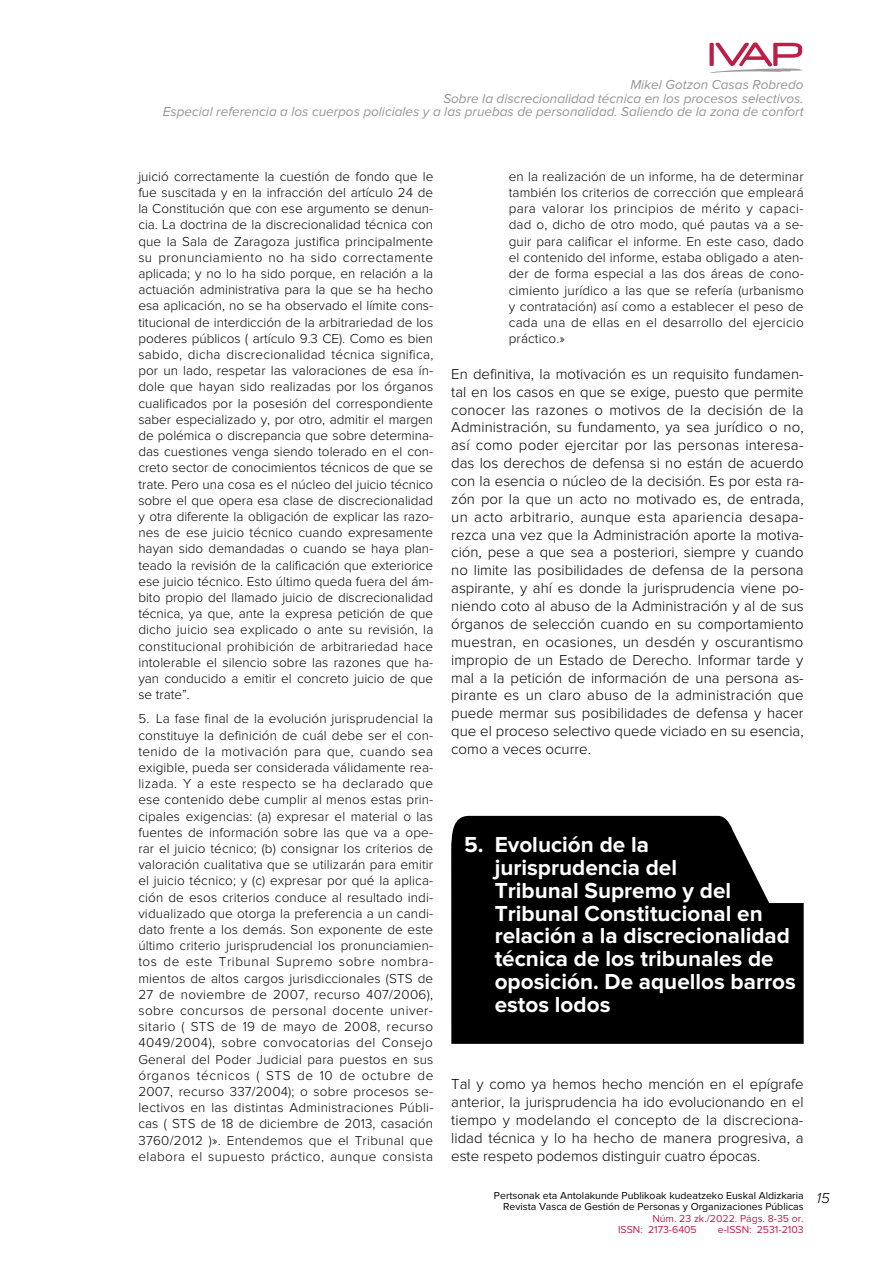
<style>
.page{position:relative;width:893px;height:1263px;background:#fff}
.page>*{position:absolute;margin:0;border:0;box-sizing:border-box;transform-origin:0 0}
.t1{font:700 22.5px/22.8px "Proxima Nova";color:#fff}
.t2{font:300 15px/17.9px "Proxima Nova";color:#000;text-align:justify}
.t3{font:italic 300 15px "Proxima Nova";color:#000}
.t4{font:300 13.5px/16.2px "Proxima Nova";letter-spacing:.015em;color:#000;text-align:justify}
.t5{font:italic 13.5px/13.5px "Proxima Nova";color:#939598;text-align:right}
.t6{font:10.5px/10.5px "Proxima Nova";color:#000;text-align:right}
.t7{font:10.5px/10.5px "Proxima Nova";color:#bb1f51}
</style>
<div class="page">
<svg style="left:709px;top:43px;width:94px;height:30px"></svg>
<svg style="left:451px;top:816px;width:353px;height:228px;background:#101010"></svg>
<p class="t5" style="left:163px;top:79px;width:642px">Mikel Gotzon Casas Robredo<br>Sobre la discrecionalidad técnica en los procesos selectivos.<br>Especial referencia a los cuerpos policiales y a las pruebas de personalidad. Saliendo de la zona de confort</p>
<p class="t4" style="left:138px;top:169px;width:297px">juició correctamente la cuestión de fondo que le fue suscitada y en la infracción del artículo 24 de la Constitución que con ese argumento se denun&shy;cia. La doctrina de la discrecionalidad técnica con que la Sala de Zaragoza justifica principalmente su pronunciamiento no ha sido correctamente aplicada; y no lo ha sido porque, en relación a la actuación administrativa para la que se ha hecho esa aplicación, no se ha observado el límite cons&shy;titucional de interdicción de la arbitrariedad de los poderes públicos ( artículo 9.3 CE). Como es bien sabido, dicha discrecionalidad técnica significa, por un lado, respetar las valoraciones de esa ín&shy;dole que hayan sido realizadas por los órganos cualificados por la posesión del correspondiente saber especializado y, por otro, admitir el margen de polémica o discrepancia que sobre determina&shy;das cuestiones venga siendo tolerado en el con&shy;creto sector de conocimientos técnicos de que se trate. Pero una cosa es el núcleo del juicio técnico sobre el que opera esa clase de discrecionalidad y otra diferente la obligación de explicar las razo&shy;nes de ese juicio técnico cuando expresamente hayan sido demandadas o cuando se haya plan&shy;teado la revisión de la calificación que exteriorice ese juicio técnico. Esto último queda fuera del ám&shy;bito propio del llamado juicio de discrecionalidad técnica, ya que, ante la expresa petición de que dicho juicio sea explicado o ante su revisión, la constitucional prohibición de arbitrariedad hace intolerable el silencio sobre las razones que ha&shy;yan conducido a emitir el concreto juicio de que se trate”.</p>
<p class="t4" style="left:138px;top:711px;width:297px">5. La fase final de la evolución jurisprudencial la constituye la definición de cuál debe ser el con&shy;tenido de la motivación para que, cuando sea exigible, pueda ser considerada válidamente rea&shy;lizada. Y a este respecto se ha declarado que ese contenido debe cumplir al menos estas prin&shy;cipales exigencias: (a) expresar el material o las fuentes de información sobre las que va a ope&shy;rar el juicio técnico; (b) consignar los criterios de valoración cualitativa que se utilizarán para emitir el juicio técnico; y (c) expresar por qué la aplica&shy;ción de esos criterios conduce al resultado indi&shy;vidualizado que otorga la preferencia a un candi&shy;dato frente a los demás. Son exponente de este último criterio jurisprudencial los pronunciamien&shy;tos de este Tribunal Supremo sobre nombra&shy;mientos de altos cargos jurisdiccionales (STS de 27 de noviembre de 2007, recurso 407/2006), sobre concursos de personal docente univer&shy;sitario ( STS de 19 de mayo de 2008, recurso 4049/2004), sobre convocatorias del Consejo General del Poder Judicial para puestos en sus órganos técnicos ( STS de 10 de octubre de 2007, recurso 337/2004); o sobre procesos se&shy;lectivos en las distintas Administraciones Públi&shy;cas ( STS de 18 de diciembre de 2013, casación 3760/2012 )». Entendemos que el Tribunal que elabora el supuesto práctico, aunque consista</p>
<p class="t4" style="left:509px;top:169px;width:296px">en la realización de un informe, ha de determinar también los criterios de corrección que empleará para valorar los principios de mérito y capaci&shy;dad o, dicho de otro modo, qué pautas va a se&shy;guir para calificar el informe. En este caso, dado el contenido del informe, estaba obligado a aten&shy;der de forma especial a las dos áreas de cono&shy;cimiento jurídico a las que se refería (urbanismo y contratación) así como a establecer el peso de cada una de ellas en el desarrollo del ejercicio práctico.»</p>
<p class="t2" style="left:451px;top:365px;width:354px">En definitiva, la motivación es un requisito fundamen&shy;tal en los casos en que se exige, puesto que permite conocer las razones o motivos de la decisión de la Administración, su fundamento, ya sea jurídico o no, así como poder ejercitar por las personas interesa&shy;das los derechos de defensa si no están de acuerdo con la esencia o núcleo de la decisión. Es por esta ra&shy;zón por la que un acto no motivado es, de entrada, un acto arbitrario, aunque esta apariencia desapa&shy;rezca una vez que la Administración aporte la motiva&shy;ción, pese a que sea a posteriori, siempre y cuando no limite las posibilidades de defensa de la persona aspirante, y ahí es donde la jurisprudencia viene po&shy;niendo coto al abuso de la Administración y al de sus órganos de selección cuando en su comportamiento muestran, en ocasiones, un desdén y oscurantismo impropio de un Estado de Derecho. Informar tarde y mal a la petición de información de una persona as&shy;pirante es un claro abuso de la administración que puede mermar sus posibilidades de defensa y hacer que el proceso selectivo quede viciado en su esencia, como a veces ocurre.</p>
<h1 class="t1" style="left:495px;top:834px;width:303px;text-indent:-31px">5. Evolución de la jurisprudencia del<br>Tribunal Supremo y del<br>Tribunal Constitucional en relación a la discrecionalidad técnica de los tribunales de oposición. De aquellos barros estos lodos</h1>
<p class="t2" style="left:451px;top:1076px;width:354px">Tal y como ya hemos hecho mención en el epígrafe anterior, la jurisprudencia ha ido evolucionando en el tiempo y modelando el concepto de la discreciona&shy;lidad técnica y lo ha hecho de manera progresiva, a este respeto podemos distinguir cuatro épocas.</p>
<p class="t6" style="left:494px;top:1191px;width:311px">Pertsonak eta Antolakunde Publikoak kudeatzeko Euskal Aldizkaria<br>Revista Vasca de Gestión de Personas y Organizaciones Públicas</p>
<p class="t7" style="left:618px;top:1214px;width:187px;text-indent:34px">Núm. 23 zk./2022. Págs. 8-35 or.<br>ISSN: 2173-6405</p>
<p class="t7" style="left:718px;top:1224px;width:87px">e-ISSN: 2531-2103</p>
<p class="t3" style="left:816px;top:1191px;width:15px">15</p>
</div>
